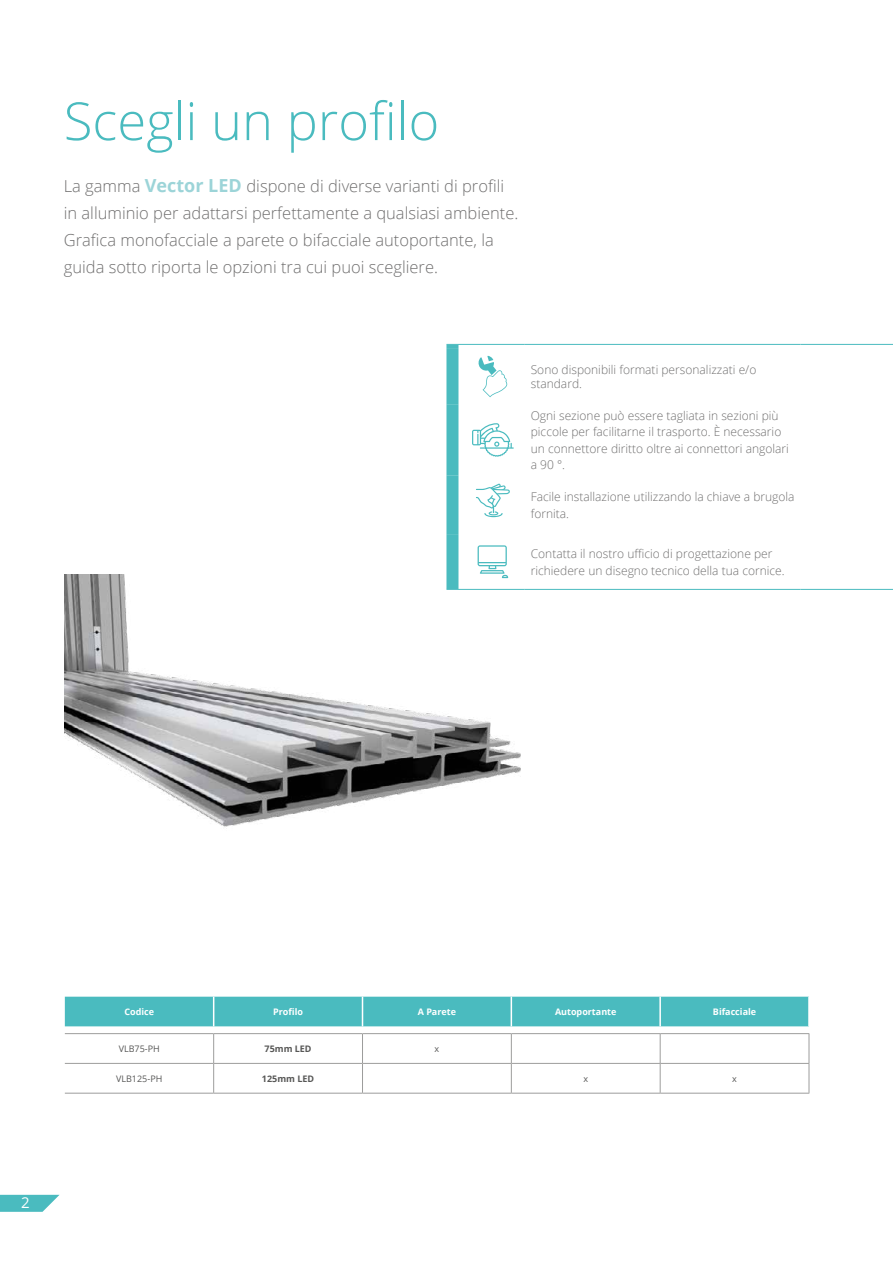
<style>
.page{position:relative;width:893px;height:1263px;background:#fff}
.page>*{position:absolute;margin:0;border:0;box-sizing:border-box;transform-origin:0 0}
.t1{font:300 52.5px "Open Sans";color:#4abbbf}
.t2{font:300 16.5px/27px "Open Sans";color:#706f6f}
.t3{font:15px "Open Sans";color:#fff}
.t4{font:300 12px/16.5px "Open Sans";color:#706f6f}
.t5{font:700 9px "Open Sans";color:#fff}
.t6{font:9px "Open Sans";color:#575756}
.t7{font:700 9px "Open Sans";color:#575756}
.s1{font-weight:700;font-size:18px;color:#9cd4d8}
</style>
<div class="page">
<svg style="left:0;top:1195px;width:60px;height:17px"></svg>
<div style="left:65px;top:997px;width:743px;height:29px;background:#4abbbf"></div>
<hr style="left:659px;top:997px;width:2px;height:29px;background:#fff">
<hr style="left:65px;top:1033px;width:149px;height:1px;background:#9d9d9c">
<hr style="left:214px;top:1033px;width:148px;height:1px;background:#9d9d9c">
<hr style="left:362px;top:1033px;width:149px;height:1px;background:#9d9d9c">
<hr style="left:511px;top:1033px;width:149px;height:1px;background:#9d9d9c">
<hr style="left:660px;top:1033px;width:149px;height:1px;background:#9d9d9c">
<hr style="left:65px;top:1063px;width:149px;height:1px;background:#9d9d9c">
<hr style="left:214px;top:1063px;width:148px;height:1px;background:#9d9d9c">
<svg style="left:213px;top:1034px;width:1px;height:59px"></svg>
<hr style="left:362px;top:1063px;width:149px;height:1px;background:#9d9d9c">
<svg style="left:362px;top:1034px;width:1px;height:59px"></svg>
<hr style="left:511px;top:1063px;width:149px;height:1px;background:#9d9d9c">
<svg style="left:511px;top:1034px;width:1px;height:59px"></svg>
<hr style="left:660px;top:1063px;width:149px;height:1px;background:#9d9d9c">
<svg style="left:660px;top:1034px;width:1px;height:59px"></svg>
<svg style="left:809px;top:1034px;width:1px;height:59px"></svg>
<hr style="left:65px;top:1093px;width:149px;height:1px;background:#9d9d9c">
<hr style="left:214px;top:1093px;width:148px;height:1px;background:#9d9d9c">
<hr style="left:362px;top:1093px;width:149px;height:1px;background:#9d9d9c">
<hr style="left:511px;top:1093px;width:149px;height:1px;background:#9d9d9c">
<hr style="left:660px;top:1093px;width:149px;height:1px;background:#9d9d9c">
<img style="left:65px;top:574px;width:467px;height:253px">
<svg style="left:446px;top:345px;width:12px;height:4px"></svg>
<div style="left:446px;top:349px;width:12px;height:55px;background:#4abbbf"></div>
<div style="left:446px;top:404px;width:12px;height:72px;background:#4abbbf"></div>
<div style="left:446px;top:476px;width:12px;height:58px;background:#4abbbf"></div>
<svg style="left:446px;top:344px;width:15px;height:1px"></svg>
<hr style="left:461px;top:344px;width:64px;height:1px;background:#4abbbf">
<hr style="left:525px;top:344px;width:276px;height:1px;background:#4abbbf">
<hr style="left:801px;top:344px;width:92px;height:1px;background:#4abbbf">
<div style="left:446px;top:534px;width:12px;height:55px;background:#4abbbf"></div>
<svg style="left:446px;top:589px;width:15px;height:1px"></svg>
<hr style="left:461px;top:589px;width:64px;height:1px;background:#4abbbf">
<hr style="left:525px;top:589px;width:276px;height:1px;background:#4abbbf">
<hr style="left:801px;top:589px;width:92px;height:1px;background:#4abbbf">
<svg style="left:478px;top:356px;width:30px;height:41px"></svg>
<svg style="left:472px;top:423px;width:42px;height:34px"></svg>
<svg style="left:476px;top:484px;width:34px;height:33px"></svg>
<svg style="left:478px;top:545px;width:30px;height:33px"></svg>
<h1 class="t1" style="left:64px;top:85px;width:377px">Scegli un profilo</h1>
<p class="t2" style="left:64px;top:172px;width:456px">La gamma <span class="s1">Vector LED</span> dispone di diverse varianti di profili in alluminio per adattarsi perfettamente a qualsiasi ambiente.<br>Grafica monofacciale a parete o bifacciale autoportante, la guida sotto riporta le opzioni tra cui puoi scegliere.</p>
<p class="t4" style="left:531px;top:363px;width:227px;line-height:13.5px">Sono disponibili formati personalizzati e/o standard.</p>
<p class="t4" style="left:531px;top:407px;width:260px">Ogni sezione può essere tagliata in sezioni più piccole per facilitarne il trasporto. È necessario un connettore diritto oltre ai connettori angolari a 90 °.</p>
<p class="t4" style="left:531px;top:488px;width:265px">Facile installazione utilizzando la chiave a brugola fornita.</p>
<p class="t4" style="left:531px;top:545px;width:255px">Contatta il nostro ufficio di progettazione per richiedere un disegno tecnico della tua cornice.</p>
<p class="t3" style="left:21px;top:1192px;width:10px">2</p>
<p class="t5" style="left:124px;top:1005px;width:31px">Codice</p>
<p class="t5" style="left:273px;top:1005px;width:31px">Profilo</p>
<p class="t5" style="left:418px;top:1005px;width:40px">A Parete</p>
<p class="t5" style="left:555px;top:1005px;width:63px">Autoportante</p>
<p class="t5" style="left:713px;top:1005px;width:45px">Bifacciale</p>
<p class="t6" style="left:119px;top:1042px;width:43px">VLB75-PH</p>
<p class="t7" style="left:265px;top:1042px;width:49px">75mm LED</p>
<p class="t6" style="left:435px;top:1042px;width:6px">x</p>
<p class="t6" style="left:116px;top:1072px;width:48px">VLB125-PH</p>
<p class="t7" style="left:262px;top:1072px;width:54px">125mm LED</p>
<p class="t6" style="left:583px;top:1072px;width:6px">x</p>
<p class="t6" style="left:732px;top:1072px;width:6px">x</p>
</div>
